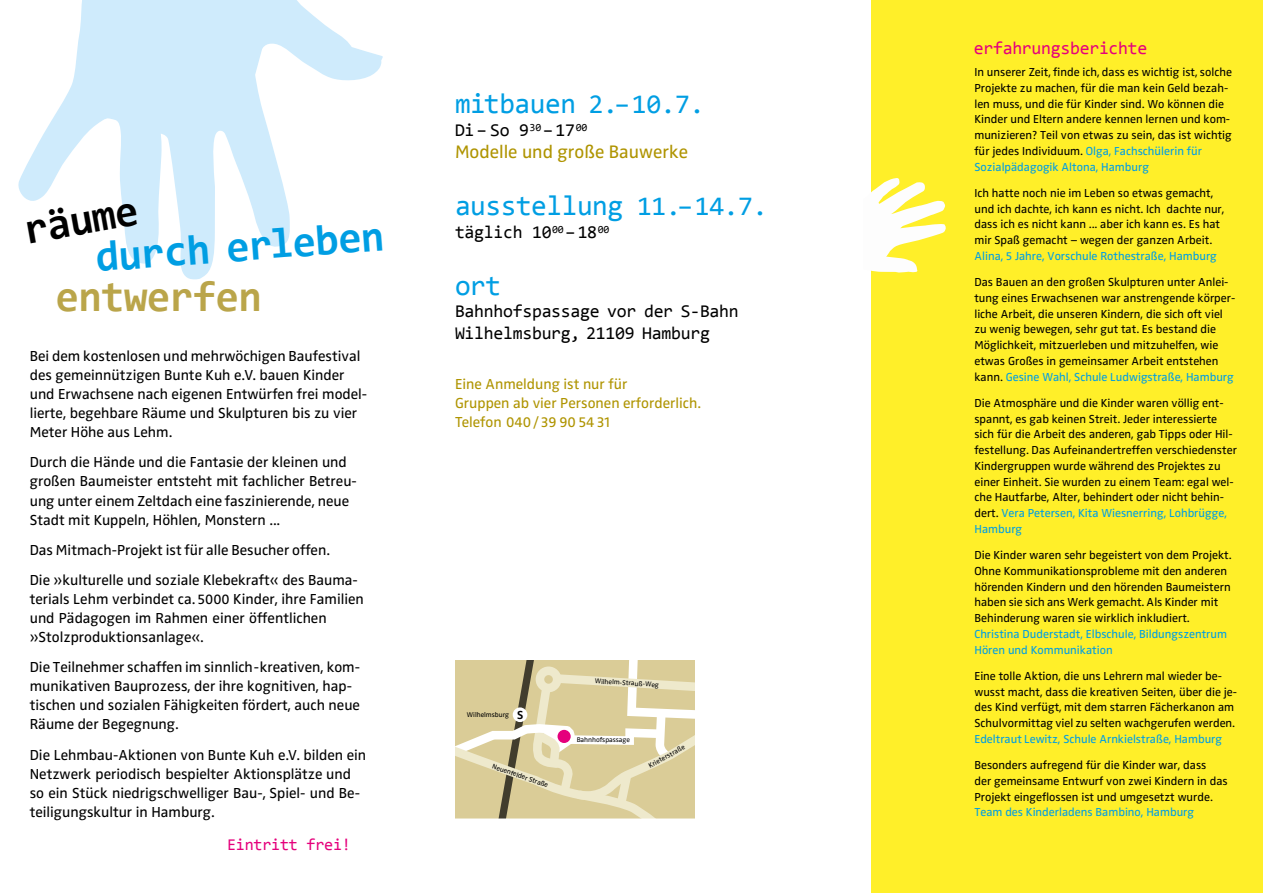
<style>
.page{position:relative;width:1263px;height:893px;background:#fff}
.page>*{position:absolute;margin:0;border:0;box-sizing:border-box;transform-origin:0 0}
.t1{font:700 42.75px "Consolas";color:#009ee3}
.t2{font:700 42.75px "Consolas";letter-spacing:-.015em;color:#baa54a}
.t3{font:700 42.75px "Consolas";color:#000}
.t4{font:28.5px "Consolas";letter-spacing:-.015em;color:#009ee3}
.t5{font:18.75px "Zwo Regular LF";color:#af9400}
.t6{font:18px/21.8px "Consolas";letter-spacing:-.015em;color:#000}
.t7{font:18px "Consolas";letter-spacing:-.015em;color:#e5007c}
.t8{font:16.5px "Consolas";letter-spacing:-.015em;color:#e5007c}
.t9{font:15px/19px "Zwo Regular LF";color:#000}
.t10{font:15px/19px "Zwo Regular LF";color:#af9400}
.t11{font:12px/15.8px "Zwo Regular LF";color:#000}
.t12{font:12px/15.8px "Zwo Regular LF";color:#009ee3}
.t13{font:7.05px "Zwo Regular LF";color:#000}
.s1{font-size:14.55px}
.s2{font-size:27px}
.s3{font-family:"Zwo Bold LF";font-size:12px}
.s4{color:#009ee3}
</style>
<div class="page">
<svg style="left:455px;top:660px;width:240px;height:159px;background:#dcd1a5"></svg>
<div style="left:557px;top:730px;width:14px;height:13px;background:#e5007c;border-radius:50%"></div>
<svg style="left:18px;top:0;width:365px;height:280px"></svg>
<div style="left:872px;top:0;width:391px;height:893px;background:#ffef29"></div>
<img style="left:871px;top:178px;width:75px;height:95px">
<h1 class="t3" style="left:20px;top:204px;width:117px;rotate:-10deg">räume</h1>
<h1 class="t1" style="left:94px;top:230px;width:291px;rotate:-4deg">durch erleben</h1>
<h1 class="t2" style="left:55px;top:270px;width:208px">entwerfen</h1>
<p class="t9" style="left:30px;top:346px;width:339px">Bei dem kostenlosen und mehrwöchigen Baufestival des gemeinnützigen Bunte Kuh e.V. bauen Kinder und Erwachsene nach eigenen Entwürfen frei model&shy;lierte, begehbare Räume und Skulpturen bis zu vier Meter Höhe aus Lehm.</p>
<p class="t9" style="left:30px;top:453px;width:329px">Durch die Hände und die Fantasie der kleinen und großen Baumeister entsteht mit fachlicher Betreu&shy;ung unter einem Zeltdach eine faszinierende, neue Stadt mit Kuppeln, Höhlen, Monstern ...</p>
<p class="t9" style="left:30px;top:535px;width:330px;line-height:30.2px">Das Mitmach-Projekt ist für alle Besucher offen.<br>Die »kulturelle und soziale Klebekraft« des Bauma-</p>
<p class="t9" style="left:30px;top:589px;width:336px">terials Lehm verbindet ca. <span class="s1">5000</span> Kinder, ihre Familien und Pädagogen im Rahmen einer öffentlichen »Stolzproduktionsanlage«.</p>
<p class="t9" style="left:30px;top:658px;width:332px">Die Teilnehmer schaffen im sinnlich-kreativen, kom&shy;munikativen Bauprozess, der ihre kognitiven, hap&shy;tischen und sozialen Fähigkeiten fördert, auch neue Räume der Begegnung.</p>
<p class="t9" style="left:30px;top:745px;width:338px">Die Lehmbau-Aktionen von Bunte Kuh e.V. bilden ein Netzwerk periodisch bespielter Aktionsplätze und so ein Stück niedrigschwelliger Bau-, Spiel- und Be&shy;teiligungskultur in Hamburg.</p>
<h3 class="t8" style="left:227px;top:834px;width:125px">Eintritt frei!</h3>
<h2 class="t4" style="left:455px;top:86px;width:251px">mitbauen <span class="s2">2.–10.7.</span></h2>
<h3 class="t6" style="left:455px;top:118px;width:134px">Di– So 9<sup>30</sup> –17<sup>00</sup></h3>
<h3 class="t5" style="left:455px;top:141px;width:234px">Modelle und große Bauwerke</h3>
<h2 class="t4" style="left:455px;top:188px;width:314px">ausstellung <span class="s2">11.–14.7.</span></h2>
<h3 class="t6" style="left:455px;top:220px;width:156px">täglich 10<sup>00</sup>– 18<sup>00</sup></h3>
<h2 class="t4" style="left:455px;top:267px;width:48px">ort</h2>
<h3 class="t6" style="left:455px;top:300px;width:285px">Bahnhofspassage vor der S-Bahn<br>Wilhelmsburg, 21109 Hamburg</h3>
<p class="t10" style="left:455px;top:375px;width:247px">Eine Anmeldung ist nur für<br>Gruppen ab vier Personen erforderlich.<br>Telefon 040 / 39 90 54 31</p>
<p class="t13" style="left:467px;top:711px;width:58px">Wilhelmsburg <span class="s3">S</span></p>
<p class="t13" style="left:494px;top:762px;width:60px;rotate:19deg">Neuenfelder Straße</p>
<p class="t13" style="left:595px;top:677px;width:66px;rotate:3deg">Wilhelm-Strauß-Weg</p>
<p class="t13" style="left:577px;top:735px;width:55px;rotate:1deg">Bahnhofspassage</p>
<p class="t13" style="left:647px;top:762px;width:41px;rotate:-28deg">Krieterstraße</p>
<h3 class="t7" style="left:974px;top:37px;width:175px">erfahrungsberichte</h3>
<p class="t11" style="left:974px;top:64px;width:259px">In unserer Zeit, finde ich, dass es wichtig ist, solche Projekte zu machen, für die man kein Geld bezah&shy;len muss, und die für Kinder sind. Wo können die Kinder und Eltern andere kennen lernen und kom&shy;munizieren? Teil von etwas zu sein, das ist wichtig für jedes Individuum. <span class="s4">Olga, Fachschülerin für Sozialpädagogik Altona, Hamburg</span></p>
<p class="t11" style="left:974px;top:185px;width:252px">Ich hatte noch nie im Leben so etwas gemacht, und ich dachte, ich kann es nicht. Ich dachte nur, dass ich es nicht kann ... aber ich kann es. Es hat mir Spaß gemacht – wegen der ganzen Arbeit.</p>
<p class="t12" style="left:974px;top:248px;width:244px">Alina, 5 Jahre, Vorschule Rothestraße, Hamburg</p>
<p class="t11" style="left:974px;top:274px;width:262px">Das Bauen an den großen Skulpturen unter Anlei&shy;tung eines Erwachsenen war anstrengende körper&shy;liche Arbeit, die unseren Kindern, die sich oft viel zu wenig bewegen, sehr gut tat. Es bestand die Möglichkeit, mitzuerleben und mitzuhelfen, wie etwas Großes in gemeinsamer Arbeit entstehen kann. <span class="s4">Gesine Wahl, Schule Ludwigstraße, Hamburg</span></p>
<p class="t11" style="left:974px;top:395px;width:264px">Die Atmosphäre und die Kinder waren völlig ent&shy;spannt, es gab keinen Streit. Jeder interessierte sich für die Arbeit des anderen, gab Tipps oder Hil&shy;festellung. Das Aufeinandertreffen verschiedenster Kindergruppen wurde während des Projektes zu einer Einheit. Sie wurden zu einem Team: egal wel&shy;che Hautfarbe, Alter, behindert oder nicht behin&shy;dert. <span class="s4">Vera Petersen, Kita Wiesnerring, Lohbrügge, Hamburg</span></p>
<p class="t11" style="left:974px;top:547px;width:259px">Die Kinder waren sehr begeistert von dem Projekt.<br>Ohne Kommunikationsprobleme mit den anderen hörenden Kindern und den hörenden Baumeistern haben sie sich ans Werk gemacht. Als Kinder mit Behinderung waren sie wirklich inkludiert.</p>
<p class="t12" style="left:974px;top:626px;width:254px">Christina Duderstadt, Elbschule, Bildungszentrum<br>Hören und Kommunikation</p>
<p class="t11" style="left:974px;top:668px;width:264px">Eine tolle Aktion, die uns Lehrern mal wieder be&shy;wusst macht, dass die kreativen Seiten, über die je&shy;des Kind verfügt, mit dem starren Fächerkanon am Schulvormittag viel zu selten wachgerufen werden.</p>
<p class="t12" style="left:974px;top:731px;width:249px">Edeltraut Lewitz, Schule Arnkielstraße, Hamburg</p>
<p class="t11" style="left:974px;top:757px;width:255px">Besonders aufregend für die Kinder war, dass<br>der gemeinsame Entwurf von zwei Kindern in das<br>Projekt eingeflossen ist und umgesetzt wurde.</p>
<p class="t12" style="left:974px;top:804px;width:221px">Team des Kinderladens Bambino, Hamburg</p>
</div>
